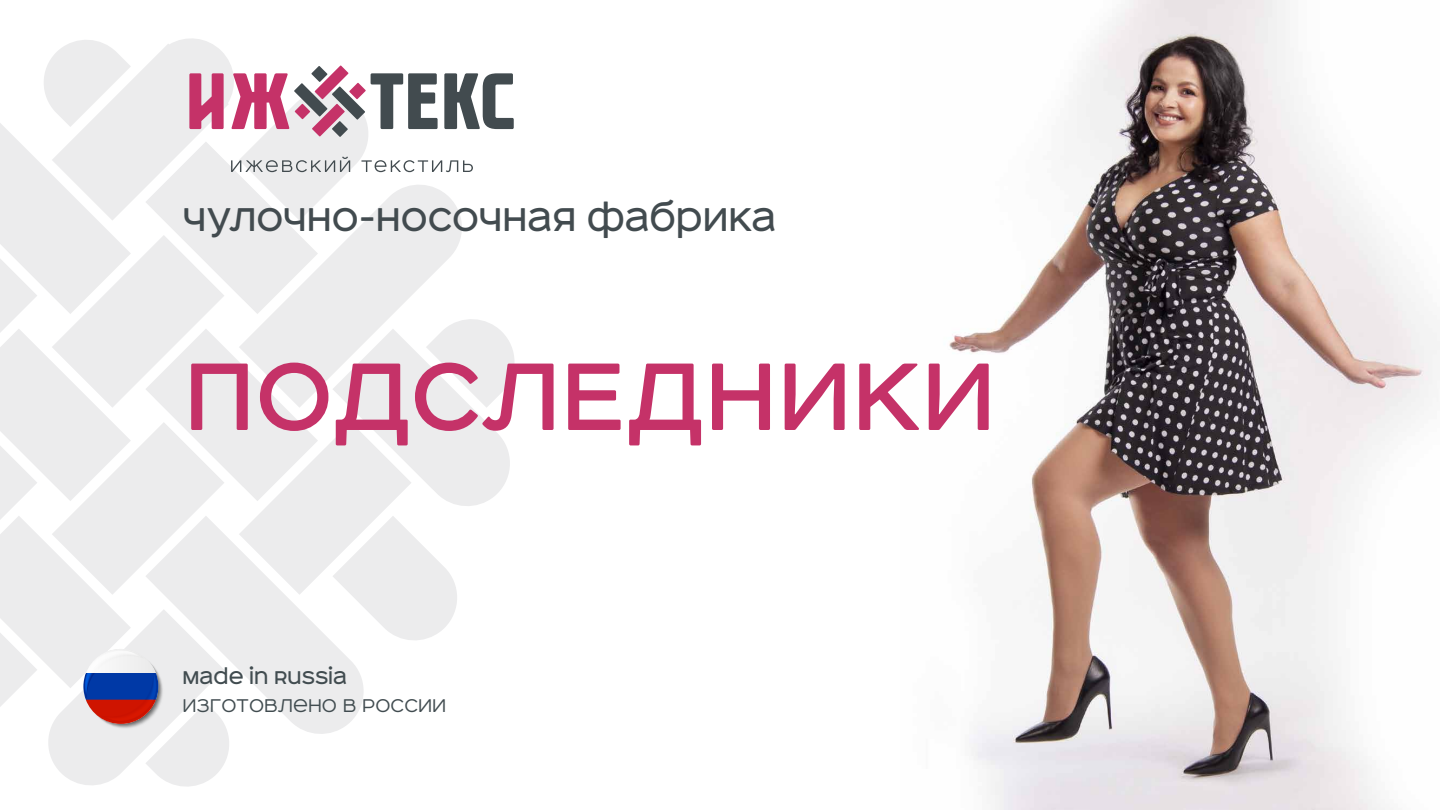
<style>
.page{position:relative;width:1440px;height:810px;background:#fff}
.page>*{position:absolute;margin:0;border:0;box-sizing:border-box;transform-origin:0 0}
.t1{font:121.88px "Affect";color:#c53268}
.t2{font:41.92px "Affect";color:#424b4f}
.t3{font:300 23.48px "Affect";color:#414c50}
.t4{font:23.48px "Affect";color:#414c50}
</style>
<div class="page">
<img style="left:949px;top:0;width:491px;height:810px">
<svg style="left:0;top:38px;width:514px;height:749px"></svg>
<p class="t2" style="left:183px;top:190px;width:595px">Чулочно-носочная фабрика</p>
<h1 class="t1" style="left:184px;top:310px;width:814px">ПОДСЛЕДНИКИ</h1>
<p class="t4" style="left:183px;top:661px;width:166px">Made in Russia</p>
<p class="t3" style="left:183px;top:689px;width:265px">изготовлено в России</p>
</div>
